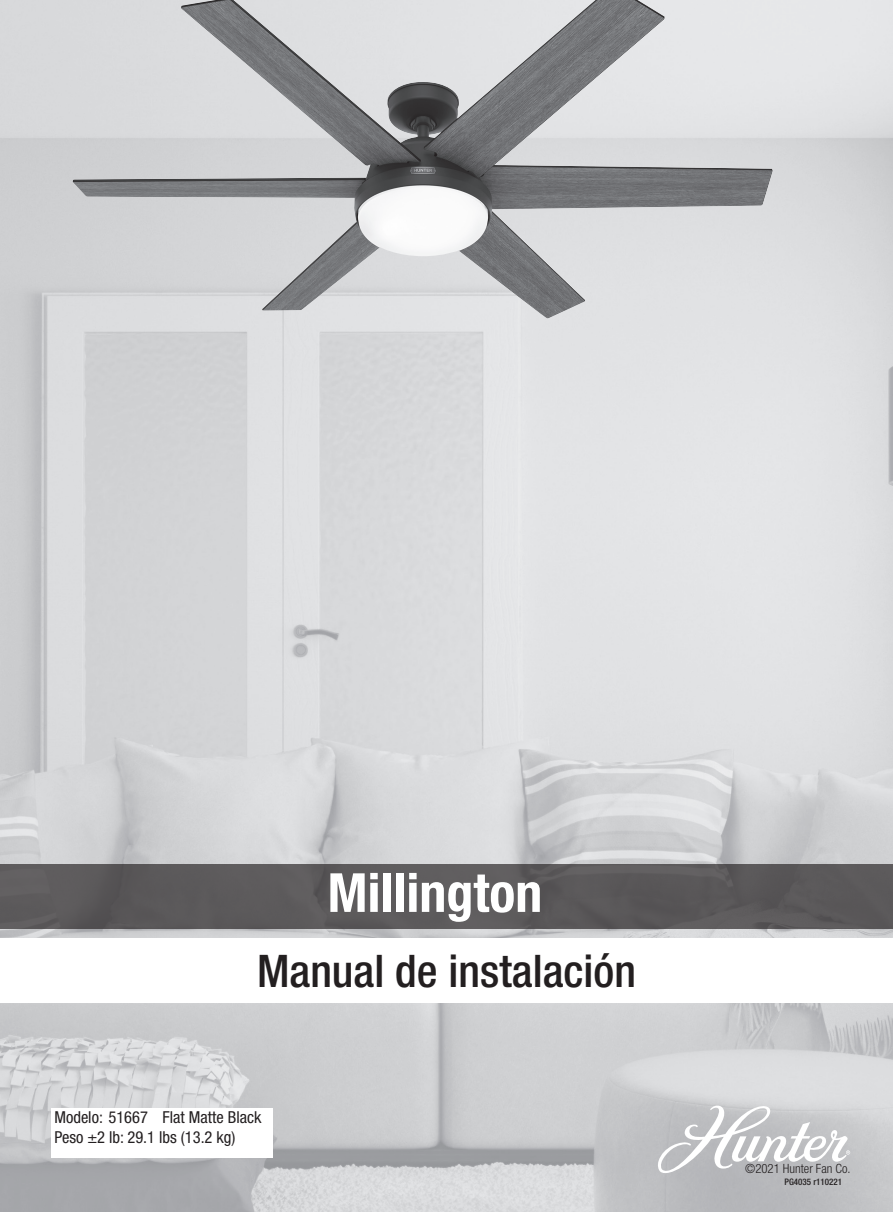
<style>
.page{position:relative;width:893px;height:1212px;background:#fff}
.page>*{position:absolute;margin:0;border:0;box-sizing:border-box;transform-origin:0 0}
.t1{font:700 condensed 54px "Helvetica Neue LT Std";color:#fff}
.t2{font:500 condensed 45px "Helvetica Neue LT Std";color:#231f20}
.t3{font:condensed 16.5px "Helvetica Neue LT Std";color:#231f20}
.t4{font:300 condensed 12.75px "Helvetica Neue LT Std";color:#231f20}
.t5{font:500 condensed 9px "Helvetica Neue LT Std";color:#231f20}
</style>
<div class="page">
<img style="left:0;top:0;width:893px;height:1212px">
<div style="left:0;top:939px;width:893px;height:64px;background:#fff"></div>
<svg style="left:658px;top:1105px;width:192px;height:68px"></svg>
<div style="left:0;top:864px;width:893px;height:64px;background:#5c5a5b"></div>
<div style="left:51px;top:1108px;width:221px;height:50px;background:#fff"></div>
<img style="left:73px;top:0;width:700px;height:318px">
<p class="t1" style="left:328px;top:860px;width:216px">Millington</p>
<p class="t2" style="left:257px;top:944px;width:380px">Manual de instalación</p>
<p class="t3" style="left:54px;top:1108px;width:208px">Modelo: 51667 Flat Matte Black</p>
<p class="t3" style="left:54px;top:1128px;width:183px">Peso ±2 lb: 29.1 lbs (13.2 kg)</p>
<p class="t4" style="left:745px;top:1161px;width:107px">©2021 Hunter Fan Co.</p>
<p class="t5" style="left:784px;top:1176px;width:59px">PG4035 r110221</p>
</div>
